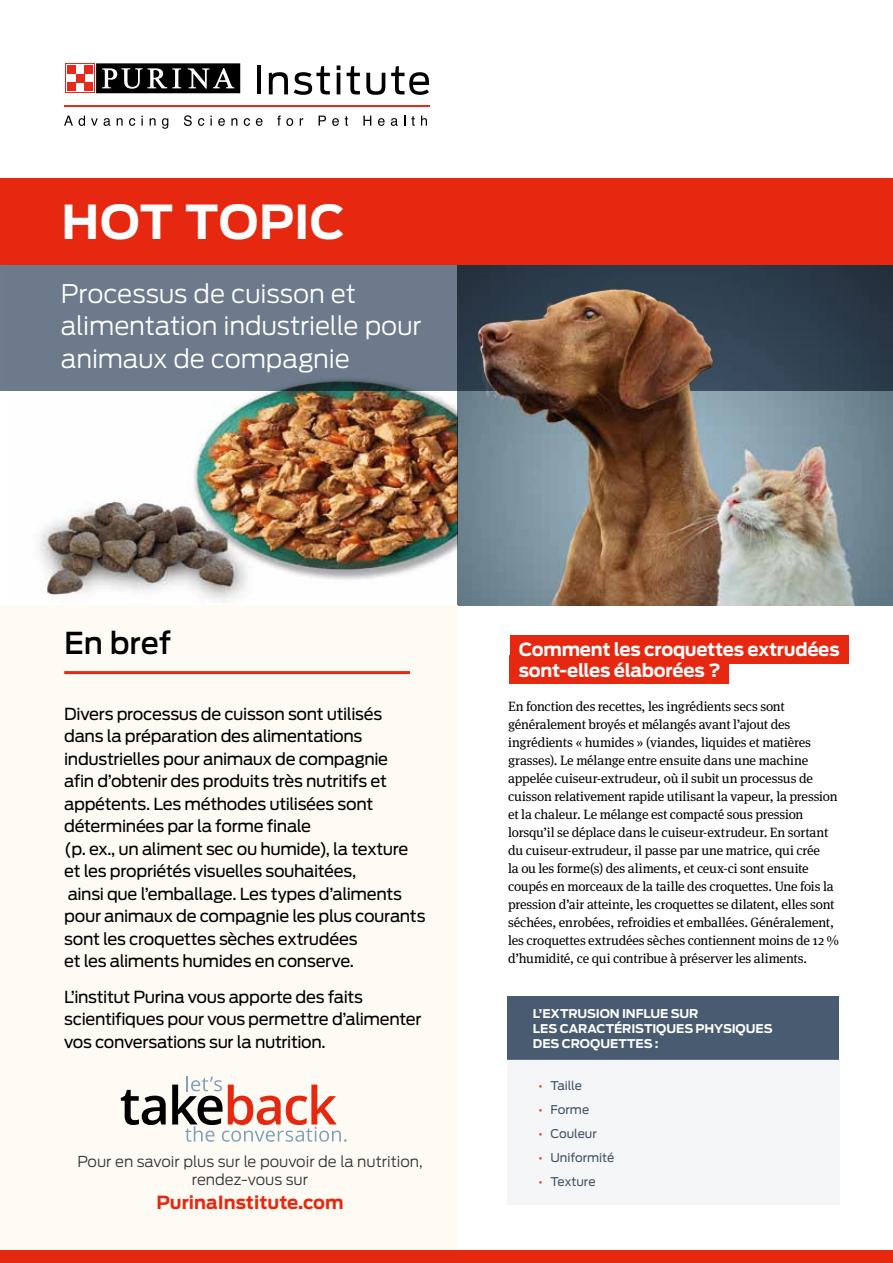
<style>
.page{position:relative;width:893px;height:1263px;background:#fff}
.page>*{position:absolute;margin:0;border:0;box-sizing:border-box;transform-origin:0 0}
.t1{font:700 46.5px "Antenna";letter-spacing:.01em;color:#fff}
.t2{font:500 30px "Antenna";letter-spacing:-.005em;color:#000}
.t3{font:300 25.5px/32.5px "Antenna";letter-spacing:-.01em;color:#fff}
.t4{font:700 18px/21px "Antenna";letter-spacing:-.015em;color:#fff}
.t5{font:700 18px "Antenna";color:#e72810}
.t6{font:16.5px/22.5px "Antenna";letter-spacing:-.02em;color:#000}
.t7{font:300 15px/18px "Antenna";color:#373437;text-align:center}
.t8{font:13.5px/18px "Meta Serif Pro";letter-spacing:-.01em;color:#000}
.t9{font:700 12px/15px "Antenna";letter-spacing:-.005em;color:#fff}
.t10{font:12px "Antenna";letter-spacing:-.005em;color:#415364}
.s1{color:#e72810}
</style>
<div class="page">
<img style="left:457px;top:390px;width:436px;height:216px">
<img style="left:7px;top:390px;width:450px;height:216px">
<div style="left:0;top:606px;width:457px;height:657px;background:#fefbf4"></div>
<hr style="left:64px;top:671px;width:346px;height:3px;background:#e72810">
<svg style="left:0;top:265px;width:893px;height:125px;background:#58616d"></svg>
<div style="left:0;top:179px;width:893px;height:86px;background:#e72810"></div>
<hr style="left:64px;top:105px;width:365px;height:1px;background:#e52a1b">
<hr style="left:257px;top:65px;width:3px;height:29px;background:#000">
<svg style="left:269px;top:72px;width:19px;height:22px"></svg>
<svg style="left:294px;top:66px;width:36px;height:29px"></svg>
<hr style="left:337px;top:73px;width:3px;height:21px;background:#000">
<svg style="left:337px;top:65px;width:3px;height:5px"></svg>
<svg style="left:347px;top:66px;width:13px;height:28px"></svg>
<svg style="left:366px;top:73px;width:19px;height:22px"></svg>
<svg style="left:391px;top:66px;width:38px;height:29px"></svg>
<svg style="left:64px;top:116px;width:9px;height:10px"></svg>
<svg style="left:79px;top:116px;width:6px;height:10px"></svg>
<svg style="left:91px;top:118px;width:7px;height:8px"></svg>
<svg style="left:104px;top:118px;width:6px;height:8px"></svg>
<svg style="left:117px;top:118px;width:6px;height:8px"></svg>
<svg style="left:129px;top:118px;width:6px;height:8px"></svg>
<svg style="left:141px;top:116px;width:2px;height:10px"></svg>
<svg style="left:150px;top:118px;width:6px;height:8px"></svg>
<svg style="left:162px;top:118px;width:6px;height:11px"></svg>
<svg style="left:184px;top:115px;width:8px;height:11px"></svg>
<svg style="left:198px;top:118px;width:6px;height:8px"></svg>
<svg style="left:210px;top:116px;width:2px;height:10px"></svg>
<svg style="left:218px;top:118px;width:7px;height:8px"></svg>
<svg style="left:231px;top:118px;width:6px;height:8px"></svg>
<svg style="left:244px;top:118px;width:6px;height:8px"></svg>
<svg style="left:256px;top:118px;width:6px;height:8px"></svg>
<svg style="left:277px;top:115px;width:16px;height:11px"></svg>
<svg style="left:300px;top:118px;width:3px;height:8px"></svg>
<svg style="left:319px;top:116px;width:7px;height:10px"></svg>
<svg style="left:332px;top:118px;width:7px;height:8px"></svg>
<svg style="left:345px;top:116px;width:3px;height:10px"></svg>
<svg style="left:363px;top:116px;width:8px;height:10px"></svg>
<svg style="left:378px;top:118px;width:7px;height:8px"></svg>
<svg style="left:391px;top:118px;width:7px;height:8px"></svg>
<svg style="left:411px;top:116px;width:4px;height:10px"></svg>
<svg style="left:421px;top:116px;width:6px;height:10px"></svg>
<svg style="left:96px;top:63px;width:145px;height:31px"></svg>
<div style="left:65px;top:63px;width:30px;height:30px;background:#e52a1b"></div>
<div style="left:96px;top:63px;width:144px;height:30px;background:#000"></div>
<svg style="left:102px;top:68px;width:79px;height:21px"></svg>
<svg style="left:188px;top:68px;width:46px;height:21px"></svg>
<div style="left:66px;top:64px;width:28px;height:28px;background:#fff"></div>
<div style="left:67px;top:83px;width:9px;height:8px;background:#e52a1b"></div>
<div style="left:84px;top:83px;width:9px;height:8px;background:#e52a1b"></div>
<div style="left:76px;top:74px;width:8px;height:9px;background:#e52a1b"></div>
<div style="left:67px;top:66px;width:9px;height:8px;background:#e52a1b"></div>
<div style="left:84px;top:66px;width:9px;height:8px;background:#e52a1b"></div>
<img style="left:478px;top:289px;width:136px;height:89px">
<div style="left:510px;top:635px;width:338px;height:28px;background:#e72810"></div>
<div style="left:510px;top:655px;width:219px;height:29px;background:#e72810"></div>
<div style="left:507px;top:996px;width:332px;height:63px;background:#495b70"></div>
<div style="left:507px;top:1059px;width:333px;height:146px;background:#f5f6f7"></div>
<svg style="left:121px;top:1090px;width:45px;height:35px"></svg>
<svg style="left:172px;top:1076px;width:174px;height:66px"></svg>
<div style="left:0;top:1251px;width:893px;height:12px;background:#e72810"></div>
<h1 class="t1" style="left:62px;top:194px;width:285px">HOT TOPIC</h1>
<h3 class="t3" style="left:61px;top:277px;width:362px">Processus de cuisson et alimentation industrielle pour animaux de compagnie</h3>
<h2 class="t2" style="left:64px;top:625px;width:108px">En bref</h2>
<p class="t6" style="left:64px;top:702px;width:363px">Divers processus de cuisson sont utilisés dans la préparation des alimentations industrielles pour animaux de compagnie<br>afin d’obtenir des produits très nutritifs et appétents. Les méthodes utilisées sont déterminées par la forme finale<br>(p. ex., un aliment sec ou humide), la texture et les propriétés visuelles souhaitées,<br>ainsi que l’emballage. Les types d’aliments pour animaux de compagnie les plus courants sont les croquettes sèches extrudées<br>et les aliments humides en conserve.</p>
<p class="t6" style="left:64px;top:985px;width:359px">L’institut Purina vous apporte des faits scientifiques pour vous permettre d’alimenter vos conversations sur la nutrition.</p>
<p class="t7" style="left:77px;top:1152px;width:347px">Pour en savoir plus sur le pouvoir de la nutrition, rendez-vous sur</p>
<h3 class="t5" style="left:156px;top:1191px;width:189px">PurinaInstitute.com</h3>
<h3 class="t4" style="left:519px;top:638px;width:322px">Comment les croquettes extrudées sont-elles élaborées ?</h3>
<p class="t8" style="left:508px;top:697px;width:332px">En fonction des recettes, les ingrédients secs sont généralement broyés et mélangés avant l’ajout des ingrédients « humides » (viandes, liquides et matières grasses). Le mélange entre ensuite dans une machine appelée cuiseur-extrudeur, où il subit un processus de cuisson relativement rapide utilisant la vapeur, la pression et la chaleur. Le mélange est compacté sous pression lorsqu’il se déplace dans le cuiseur-extrudeur. En sortant du cuiseur-extrudeur, il passe par une matrice, qui crée<br>la ou les forme(s) des aliments, et ceux-ci sont ensuite coupés en morceaux de la taille des croquettes. Une fois la pression d’air atteinte, les croquettes se dilatent, elles sont séchées, enrobées, refroidies et emballées. Généralement, les croquettes extrudées sèches contiennent moins de 12 % d’humidité, ce qui contribue à préserver les aliments.</p>
<p class="t9" style="left:533px;top:1006px;width:241px">L’EXTRUSION INFLUE SUR<br>LES CARACTÉRISTIQUES PHYSIQUES<br>DES CROQUETTES :</p>
<p class="t10" style="left:539px;top:1078px;width:45px"><span class="s1">•</span> Taille</p>
<p class="t10" style="left:539px;top:1102px;width:52px"><span class="s1">•</span> Forme</p>
<p class="t10" style="left:539px;top:1126px;width:60px"><span class="s1">•</span> Couleur</p>
<p class="t10" style="left:539px;top:1150px;width:77px"><span class="s1">•</span> Uniformité</p>
<p class="t10" style="left:539px;top:1174px;width:59px"><span class="s1">•</span> Texture</p>
</div>
